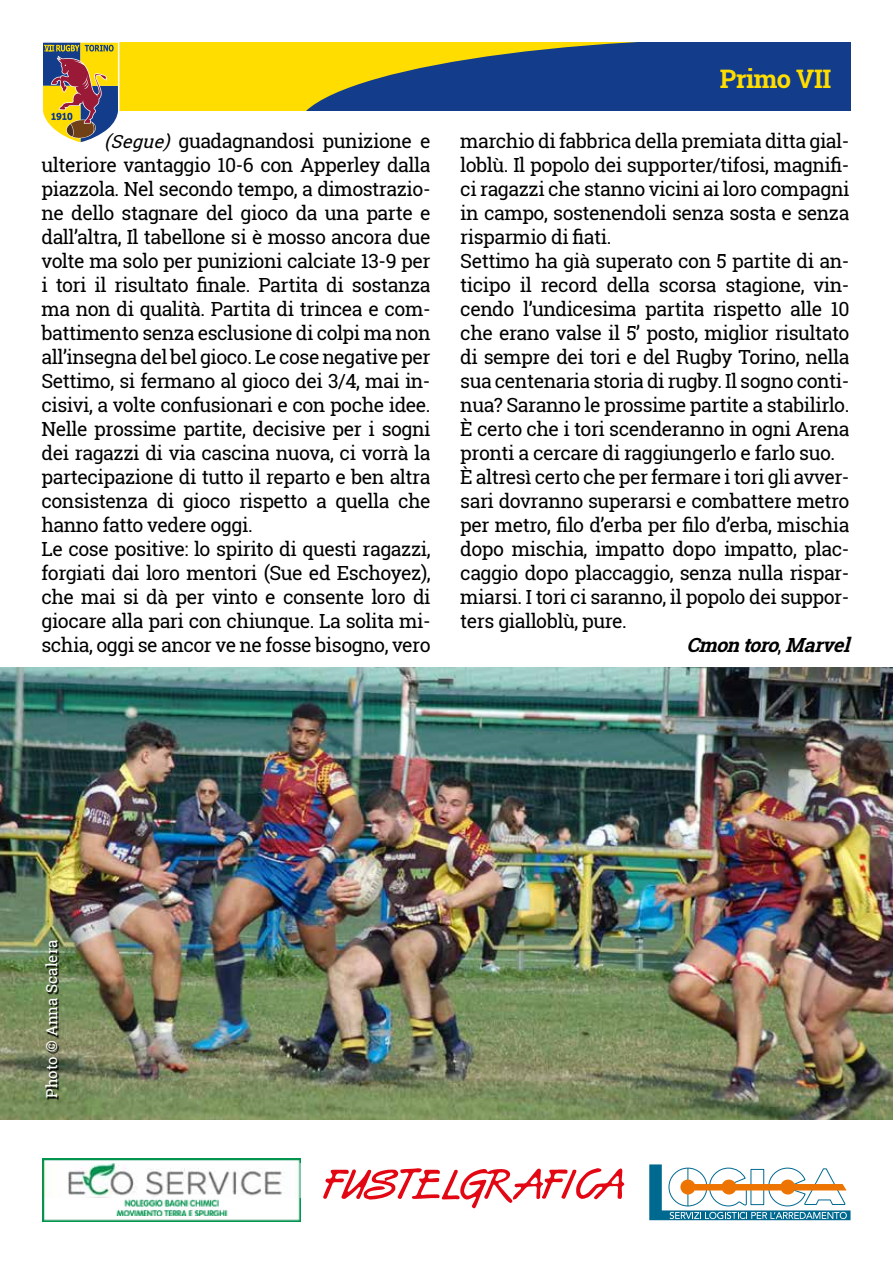
<style>
.page{position:relative;width:893px;height:1263px;background:#fff}
.page>*{position:absolute;margin:0;border:0;box-sizing:border-box;transform-origin:0 0}
.t1{font:700 25.5px "Roboto Slab";letter-spacing:-.02em;color:#fd0}
.t2{font:19.5px/24px "Roboto Slab";letter-spacing:-.025em;color:#000}
.t3{font:italic 700 19.5px "Roboto Slab";color:#000}
.t4{font:15px "Roboto Slab";letter-spacing:.01em;color:#fff}
.s1{font-style:italic;font-size:18px}
.s2{font-weight:400;font-style:normal}
</style>
<div class="page">
<div style="left:60px;top:43px;width:790px;height:68px;background:#fd0"></div>
<svg style="left:306px;top:43px;width:544px;height:68px"></svg>
<svg style="left:43px;top:42px;width:77px;height:101px"></svg>
<svg style="left:649px;top:1164px;width:201px;height:56px"></svg>
<img style="left:43px;top:1158px;width:257px;height:63px">
<svg style="left:323px;top:1168px;width:301px;height:40px"></svg>
<img style="left:0;top:668px;width:893px;height:452px">
<svg style="left:46px;top:941px;width:13px;height:159px;background:#536141"></svg>
<h1 class="t1" style="left:720px;top:61px;width:113px">Primo VII</h1>
<p class="t2" style="left:41px;top:128px;width:391px;text-align:justify;text-indent:108px"><span class="s1">(Segue)</span> Tkgroup ha perso una partita già vinta e questo rode, ma ha ac&shy;quisito senza dubbio, da queste sconfitte la consapevolezza di esserci, di potersela gio&shy;care con tutti, che il pesante lavoro svolto in settimana prima o poi pagherà, che la dea dello sport che alla fine bilancia tutti i conti, regalerà altrettante vittorie all’ulti&shy;mo secondo tali da consentire di risalire la classifica che, ora li vede scivolare al set&shy;timo posto. Classifica assolutamente im&shy;meritata che non rispecchia il valore del-</p>
<p class="t2" style="left:460px;top:128px;width:391px;text-align:justify">la compagine di via cascina nuova. Il duo Sue/Eschoyez, ha l’esperienza e le capacità per far ritrovare ai loro giocatori il bandolo della matassa e far tesoro dagli errori pas-</p>
<p class="t2" style="left:41px;top:129px;width:391px;text-indent:63px"><span class="s1">(Segue)</span> guadagnandosi punizione e ulteriore vantaggio 10-6 con Apperley dalla piazzola. Nel secondo tempo, a dimostrazio&shy;ne dello stagnare del gioco da una parte e d ll’altra, Il abellone si è mosso ancora due volte ma solo per punizioni c lciate 13-9 per i tori il risulta o finale. Partita di sostanza ma on di qualità. Par ita di trincea e com battimento senza es lusio e di colp ma non a l’insegna del bel gioco. L cose negative per Settimo, si fermano al gioco dei 3/4, mai in cisivi, a volte confusionari e con poche i e.<br>Nelle prossime partite, decisive per i sogni dei ragazzi di via cascina nuova, ci vorrà la partecipazione di tutto il reparto e ben altra consistenza di gioco rispetto a quella che hanno fatto vedere oggi.<br>Le cose positive: lo spirito di questi ragazzi, forgiati dai loro mentori (Sue ed Eschoyez), che mai si dà per vinto e consente loro di giocare alla pari con chiunque. La solita mi&shy;schia, oggi se ancor ve ne fosse bisogno, vero</p>
<p class="t2" style="left:460px;top:129px;width:391px">marchio di fabbr ca della premiata ditta gial-</p>
<p class="t2" style="left:460px;top:153px;width:391px">loblù. Il popolo dei supporter/tifosi, magn fi-</p>
<p class="t2" style="left:460px;top:177px;width:391px">ci agazzi che stanno vicini ai l o compagni</p>
<p class="t2" style="left:460px;top:201px;width:391px">in c mpo, sostenendoli senz sosta e senza</p>
<p class="t2" style="left:460px;top:225px;width:153px">risparmio di fati.</p>
<p class="t2" style="left:460px;top:249px;width:391px">Settimo ha già superato con 5 partite di an-</p>
<p class="t2" style="left:460px;top:273px;width:391px">ticipo il record della scorsa stagione, vin-</p>
<p class="t2" style="left:460px;top:297px;width:391px">cendo l’undicesima partita rispetto alle 10</p>
<p class="t2" style="left:460px;top:321px;width:391px">che erano valse il 5’ posto, miglior r sultato</p>
<p class="t2" style="left:460px;top:345px;width:391px">di sempre dei tori e del Rugby Torino, nella</p>
<p class="t2" style="left:460px;top:369px;width:391px">sua centenaria storia di rugby. Il sogno conti-</p>
<p class="t2" style="left:460px;top:393px;width:391px">nua? Saranno le prossime partite a stabilirlo.</p>
<p class="t2" style="left:460px;top:417px;width:391px">È certo che i tori scenderanno in ogni Arena</p>
<p class="t2" style="left:460px;top:441px;width:376px">pronti a cercare di raggiungerlo e farlo suo.</p>
<p class="t2" style="left:460px;top:465px;width:391px">È altresì certo che per fermare i tori gli avver-</p>
<p class="t2" style="left:460px;top:489px;width:391px">sari dovranno superarsi e combattere metro</p>
<p class="t2" style="left:460px;top:513px;width:391px">per metro, filo d’erba per filo d’erba, mischia</p>
<p class="t2" style="left:460px;top:537px;width:391px">dopo mischia, impatto dopo impatto, plac-</p>
<p class="t2" style="left:460px;top:561px;width:391px">caggio dopo placcaggio, senza nulla rispar-</p>
<p class="t2" style="left:460px;top:585px;width:391px">miarsi. I tori ci saranno, il popolo dei suppor-</p>
<p class="t2" style="left:460px;top:609px;width:168px">ters gialloblù, pure.</p>
<p class="t3" style="left:686px;top:632px;width:172px">Cmontoro<span class="s2">,</span> Marvel</p>
<p class="t2" style="left:460px;top:249px;width:391px">I suoi giocatori ci sono.<br>Domenica prossima altro banco di prova eccezionale, il super derby con il Cus, oggi esploso al primo posto della classifica. Il popolo di Settimo sarà presente a sostenere i suoi in terra avversaria.</p>
<p class="t3" style="left:782px;top:391px;width:73px">Marvel</p>
<p class="t4" style="left:41px;top:1098px;width:160px;rotate:-90deg">Photo © Anna Scalera</p>
</div>
